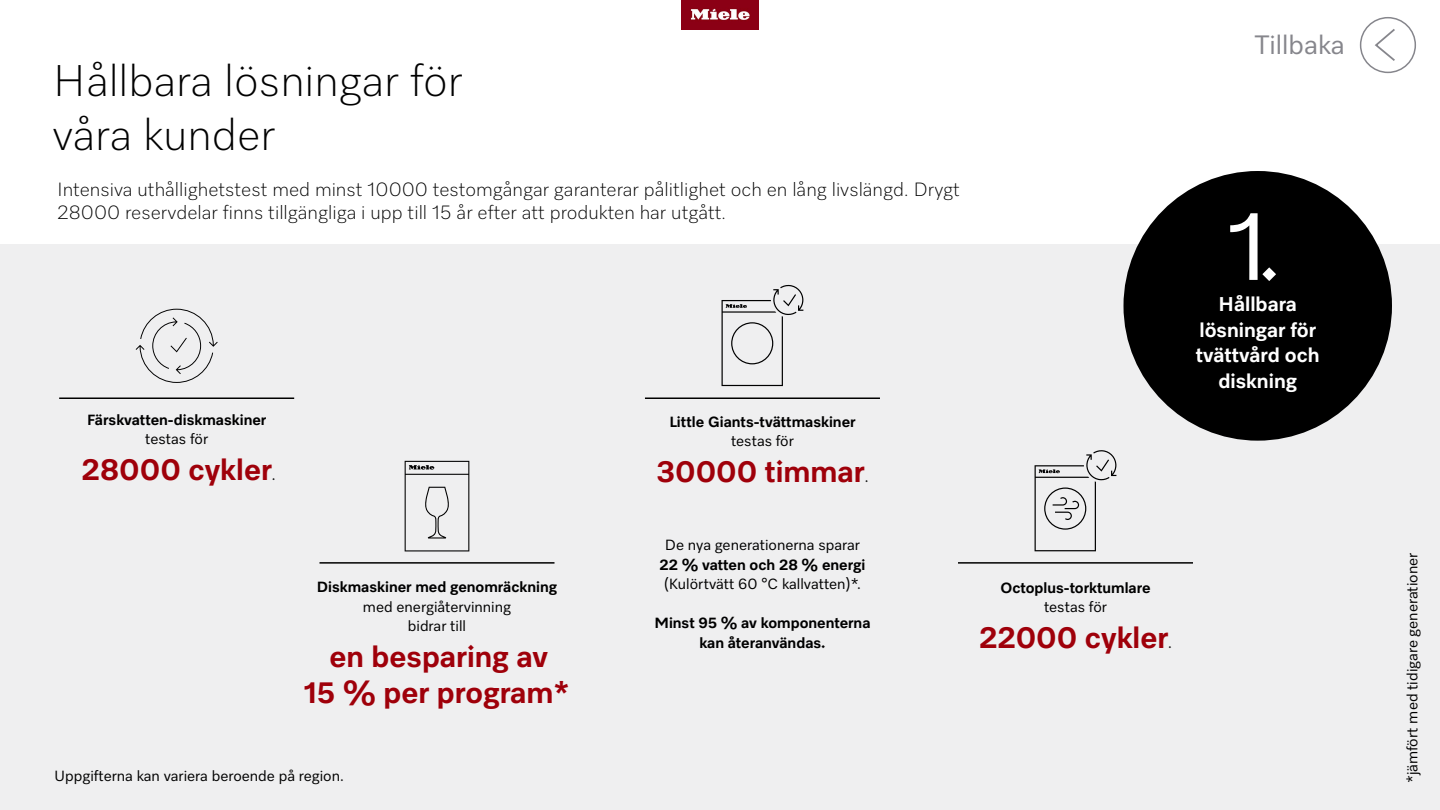
<style>
.page{position:relative;width:1440px;height:810px;background:#fff}
.page>*{position:absolute;margin:0;border:0;box-sizing:border-box;transform-origin:0 0}
.t1{font:97.5px "Miele Elements";color:#fff}
.t2{font:300 45px/54px "Miele Elements";color:#000}
.t3{font:700 30px/36px "Miele Elements";color:#9f000a;text-align:center}
.t4{font:27px "Miele Elements";color:#86868c}
.t5{font:700 20.25px/25.5px "Miele Elements";color:#fff;text-align:center}
.t6{font:300 19.5px/23.4px "Miele Elements";color:#000}
.t7{font:15px/19.5px "Miele Elements";color:#000;text-align:center}
.t8{font:700 15px/19.5px "Miele Elements";color:#000;text-align:center}
.s1{font-weight:400;font-size:15px;color:#000}
</style>
<div class="page">
<img style="left:681px;top:0;width:78px;height:30px">
<svg style="left:1375px;top:29px;width:20px;height:32px"></svg>
<div style="left:1360px;top:17px;width:56px;height:56px;border:2px solid #86868c;border-radius:50%"></div>
<div style="left:0;top:244px;width:1440px;height:566px;background:#efeff0"></div>
<div style="left:1124px;top:171px;width:268px;height:270px;background:#000;border-radius:50%"></div>
<hr style="left:320px;top:562px;width:235px;height:2px;background:#000">
<hr style="left:958px;top:562px;width:235px;height:2px;background:#000">
<hr style="left:59px;top:398px;width:235px;height:1px;background:#000">
<hr style="left:645px;top:398px;width:235px;height:1px;background:#000">
<svg style="left:136px;top:309px;width:82px;height:74px"></svg>
<svg style="left:405px;top:461px;width:64px;height:90px"></svg>
<svg style="left:722px;top:285px;width:82px;height:101px"></svg>
<svg style="left:1035px;top:450px;width:82px;height:101px"></svg>
<h2 class="t2" style="left:52px;top:52px;width:411px">Hållbara lösningar för våra kunder</h2>
<h3 class="t6" style="left:57px;top:177px;width:904px">Intensiva uthållighetstest med minst 10000 testomgångar garanterar pålitlighet och en lång livslängd. Drygt<br>28000 reservdelar finns tillgängliga i upp till 15 år efter att produkten har utgått.</h3>
<p class="t8" style="left:87px;top:409px;width:181px">Färskvatten-diskmaskiner</p>
<p class="t7" style="left:145px;top:429px;width:64px">testas för</p>
<h3 class="t3" style="left:82px;top:451px;width:196px">28000 cykler<span class="s1">.</span></h3>
<p class="t8" style="left:317px;top:577px;width:242px">Diskmaskiner med genomräckning</p>
<p class="t7" style="left:363px;top:596px;width:150px">med energiåtervinning bidrar till</p>
<h3 class="t3" style="left:304px;top:638px;width:267px">en besparing av<br>15 % per program*</h3>
<p class="t7" style="left:54px;top:765px;width:291px">Uppgifterna kan variera beroende på region.</p>
<p class="t8" style="left:669px;top:411px;width:188px">Little Giants-tvättmaskiner</p>
<p class="t7" style="left:731px;top:431px;width:64px">testas för</p>
<h3 class="t3" style="left:656px;top:453px;width:214px">30000 timmar<span class="s1">.</span></h3>
<p class="t7" style="left:665px;top:535px;width:197px">De nya generationerna sparar</p>
<p class="t8" style="left:660px;top:554px;width:207px">22 % vatten och 28 % energi</p>
<p class="t7" style="left:664px;top:574px;width:199px">(Kulörtvätt 60 °C kallvatten)*.</p>
<p class="t8" style="left:654px;top:613px;width:218px">Minst 95 % av komponenterna kan återanvändas.</p>
<p class="t8" style="left:1000px;top:577px;width:152px">Octoplus-torktumlare</p>
<p class="t7" style="left:1044px;top:597px;width:64px">testas för</p>
<h3 class="t3" style="left:979px;top:619px;width:195px">22000 cykler<span class="s1">.</span></h3>
<h3 class="t4" style="left:1255px;top:28px;width:91px">Tillbaka</h3>
<h1 class="t1" style="left:1228px;top:184px;width:55px">1.</h1>
<h3 class="t5" style="left:1196px;top:291px;width:125px">Hållbara lösningar för tvättvård och diskning</h3>
<p class="t7" style="left:1402px;top:783px;width:232px;rotate:-90deg">*jämfört med tidigare generationer</p>
</div>
